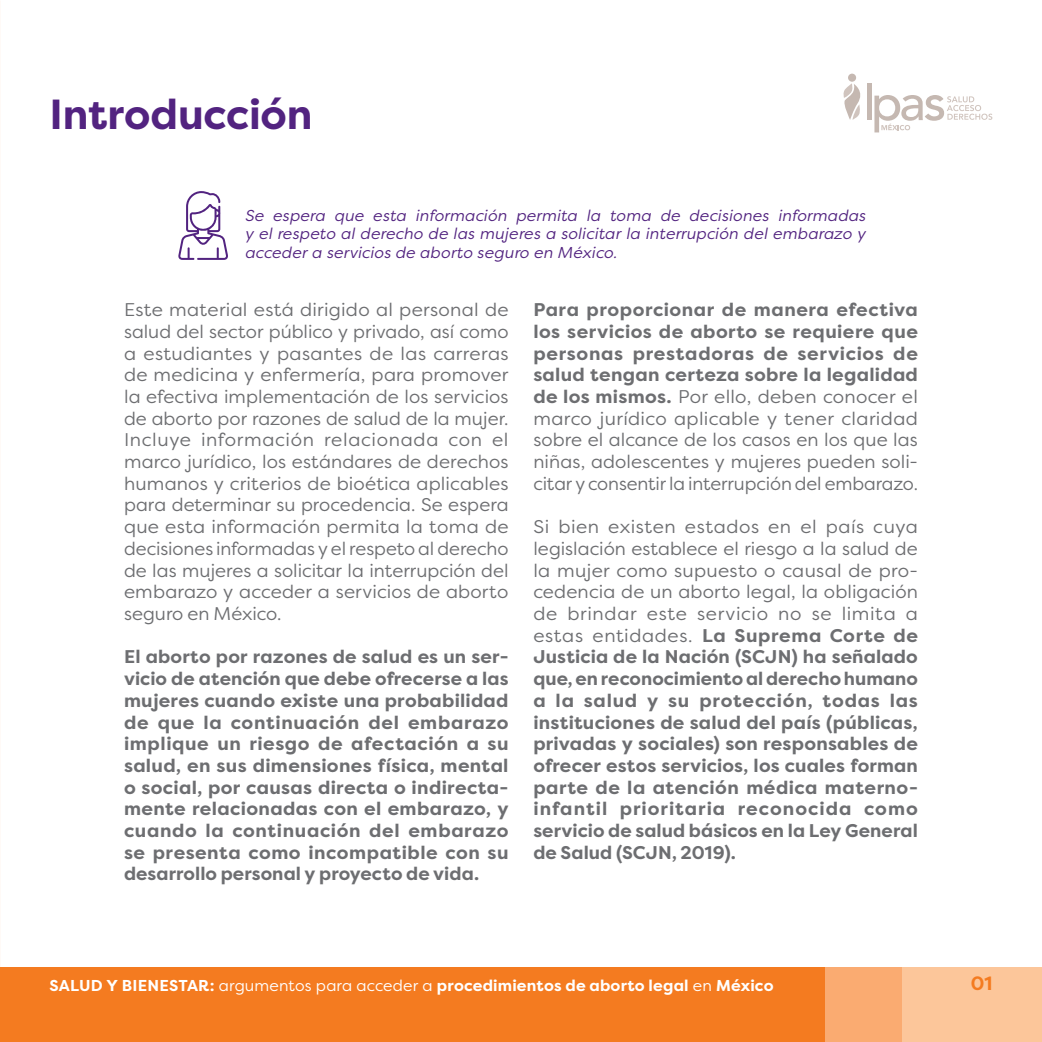
<style>
.page{position:relative;width:1042px;height:1042px;background:#fff}
.page>*{position:absolute;margin:0;border:0;box-sizing:border-box;transform-origin:0 0}
.t1{font:700 42px "Filson Pro";letter-spacing:-.005em;color:#522380}
.t2{font:700 19.25px "Filson Pro";color:#f47b20}
.t3{font:700 18.38px/21.7px "Filson Pro";letter-spacing:.005em;color:#6d6e71;text-align:justify}
.t4{font:18.38px/21.7px "Filson Pro";color:#6d6e71;text-align:justify}
.t5{font:italic 15.75px/18.9px "Filson Pro";letter-spacing:.02em;color:#522380;text-align:justify}
.t6{font:700 15.75px "Filson Pro";letter-spacing:.01em;color:#fff}
.s1{font-weight:700}
.s2{font-weight:400}
</style>
<div class="page">
<svg style="left:178px;top:191px;width:50px;height:69px"></svg>
<div style="left:0;top:967px;width:824px;height:75px;background:#f47b20"></div>
<div style="left:824px;top:967px;width:78px;height:75px;background:#faab71"></div>
<div style="left:902px;top:967px;width:140px;height:75px;background:#fcc69a"></div>
<svg style="left:843px;top:83px;width:18px;height:37px"></svg>
<div style="left:848px;top:74px;width:8px;height:8px;background:#c5b8b1;border-radius:50%"></div>
<div style="left:866px;top:84px;width:5px;height:36px;background:#c5b8b1"></div>
<svg style="left:874px;top:95px;width:118px;height:37px"></svg>
<h1 class="t1" style="left:50px;top:87px;width:264px">Introducción</h1>
<p class="t5" style="left:245px;top:205px;width:622px">Se espera que esta información permita la toma de decisiones informadas y el respeto al derecho de las mujeres a solicitar la interrupción del embarazo y acceder a servicios de aborto seguro en México.</p>
<p class="t4" style="left:124px;top:298px;width:386px">Este material está dirigido al personal de salud del sector público y privado, así como a estudiantes y pasantes de las carreras de medicina y enfermería, para promover la efectiva implementación de los servicios de aborto por razones de salud de la mujer.<br>Incluye información relacionada con el marco jurídico, los estándares de derechos humanos y criterios de bioética aplicables para determinar su procedencia. Se espera que esta información permita la toma de decisiones informadas y el respeto al derecho de las mujeres a solicitar la interrupción del embarazo y acceder a servicios de aborto seguro en México.</p>
<p class="t3" style="left:124px;top:646px;width:386px">El aborto por razones de salud es un ser&shy;vicio de atención que debe ofrecerse a las mujeres cuando existe una probabilidad de que la continuación del embarazo implique un riesgo de afectación a su salud, en sus dimensiones física, mental o social, por causas directa o indirecta&shy;mente relacionadas con el embarazo, y cuando la continuación del embarazo se presenta como incompatible con su desarrollo personal y proyecto de vida.</p>
<p class="t4" style="left:533px;top:298px;width:386px"><span class="s1">Para proporcionar de manera efectiva los servicios de aborto se requiere que personas prestadoras de servicios de salud tengan certeza sobre la legalidad de los mismos.</span> Por ello, deben conocer el marco jurídico aplicable y tener claridad sobre el alcance de los casos en los que las niñas, adolescentes y mujeres pueden soli&shy;citar y consentir la interrupción del embarazo.</p>
<p class="t3" style="left:533px;top:516px;width:386px"><span class="s2">Si bien existen estados en el país cuya legislación establece el riesgo a la salud de la mujer como supuesto o causal de pro&shy;cedencia de un aborto legal, la obligación de brindar este servicio no se limita a estas entidades.</span> La Suprema Corte de Justicia de la Nación (SCJN) ha señalado que, en reconocimiento al derecho humano a la salud y su protección, todas las instituciones de salud del país (públicas, privadas y sociales) son responsables de ofrecer estos servicios, los cuales forman parte de la atención médica materno&shy;infantil prioritaria reconocida como servicio de salud básicos en la Ley General de Salud (SCJN, 2019).</p>
<p class="t6" style="left:50px;top:976px;width:725px">SALUD Y BIENESTAR: <span class="s2">argumentos para acceder a</span> procedimientos de aborto legal <span class="s2">en</span> México</p>
<p class="t2" style="left:971px;top:971px;width:23px">01</p>
</div>
